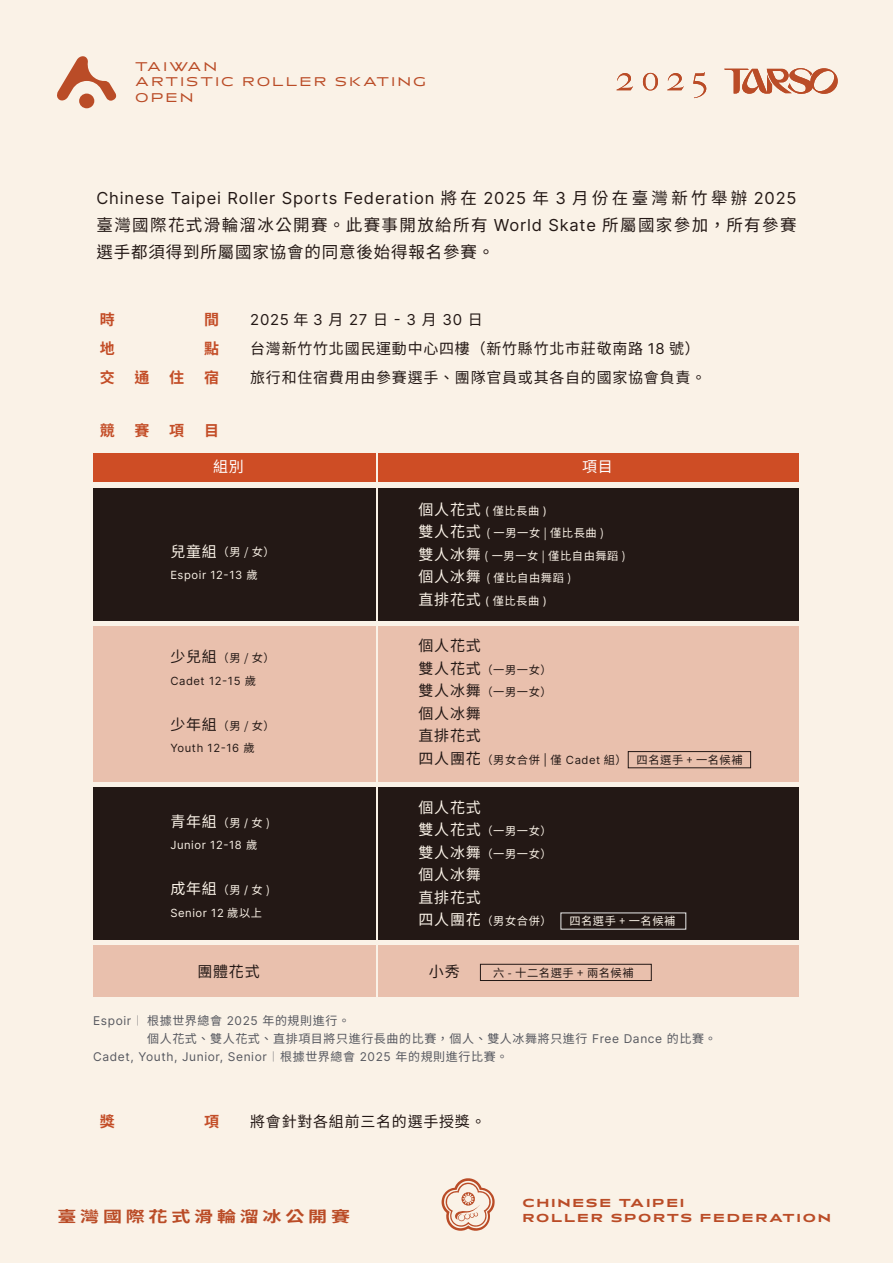
<style>
.page{position:relative;width:893px;height:1263px;background:#faf2e7}
.page>*{position:absolute;margin:0;border:0;box-sizing:border-box;transform-origin:0 0}
.t1{font:16.5px/27px "Noto Sans CJ Ktc";letter-spacing:.085em;color:#231815}
.t2{font:16.5px "Inter";letter-spacing:.05em;color:#231815}
.t3{font:700 15.15px "Noto Sans TC";letter-spacing:.2em;color:#ba4c27;scale:1.25 1}
.t4{font:15px/29.1px "Noto Sans CJ Ktc";letter-spacing:.05em;color:#231815}
.t5{font:15px/22.5px "Noto Sans CJ Ktc";letter-spacing:.05em;color:#faf2e7}
.t6{font:15px "Inter";letter-spacing:.05em;color:#231815}
.t7{font:700 15px "Noto Sans CJ Ktc";color:#c34d27}
.t8{font:15px "Noto Sans CJ Ktc";color:#fff}
.t9{font:13.05px/15.8px "Anisette Std";letter-spacing:.2em;color:#ba4c27}
.t10{font:12px/18px "Noto Sans CJ Ktc";letter-spacing:.05em;color:#56585f}
.t11{font:12px "Inter";letter-spacing:.05em;color:#56585f}
.t12{font:700 12px/14.4px "Anisette Std";letter-spacing:.2em;color:#ba4c27}
.t13{font:11.25px/22.5px "Noto Sans CJ Ktc";letter-spacing:.05em;color:#faf2e7}
.t14{font:11.25px/22.5px "Noto Sans CJ Ktc";letter-spacing:.05em;color:#231815}
.t15{font:11.25px "Inter";letter-spacing:.05em;color:#faf2e7}
.t16{font:11.25px "Inter";letter-spacing:.05em;color:#231815}
.s1{font-family:"Noto Sans CJ Ktc"}
.s2{font-family:"Inter"}
.s3{font-size:15px}
.s4{font-family:"Inter";font-size:11.25px}
.s5{font-size:11.25px}
.s6{font-family:"Adobe Ming Std";font-weight:300}
</style>
<div class="page">
<div style="left:93px;top:488px;width:282px;height:132px;background:#231815"></div>
<div style="left:93px;top:626px;width:282px;height:155px;background:#e9c0ad"></div>
<div style="left:93px;top:787px;width:282px;height:152px;background:#231815"></div>
<div style="left:378px;top:488px;width:420px;height:132px;background:#231815"></div>
<div style="left:378px;top:626px;width:420px;height:155px;background:#e9c0ad"></div>
<div style="left:93px;top:945px;width:282px;height:51px;background:#e9c0ad"></div>
<div style="left:378px;top:945px;width:420px;height:51px;background:#e9c0ad"></div>
<div style="left:93px;top:453px;width:282px;height:29px;background:#ce4d25"></div>
<div style="left:378px;top:453px;width:420px;height:29px;background:#ce4d25"></div>
<div style="left:378px;top:787px;width:420px;height:152px;background:#231815"></div>
<svg style="left:57px;top:56px;width:59px;height:52px"></svg>
<svg style="left:616px;top:68px;width:222px;height:31px"></svg>
<svg style="left:442px;top:1178px;width:53px;height:53px"></svg>
<div style="left:628px;top:751px;width:123px;height:17px;border:1px solid #231815"></div>
<div style="left:480px;top:964px;width:172px;height:17px;border:1px solid #231815"></div>
<p class="t9" style="left:136px;top:59px;width:292px">TAIWAN<br>ARTISTIC ROLLER SKATING<br>OPEN</p>
<h1 class="t2" style="left:96px;top:186px;width:701px">Chinese Taipei Roller Sports Federation <span class="s1">將在</span> 2025 <span class="s1">年</span> 3 <span class="s1">月份在臺灣新竹舉辦</span> 2025</h1>
<h1 class="t1" style="left:96px;top:212px;width:701px">臺灣國際花式滑輪溜冰公開賽。此賽事開放給所有 <span class="s2">World Skate</span> 所屬國家參加，所有參賽選手都須得到所屬國家協會的同意後始得報名參賽。</h1>
<h3 class="t7" style="left:100px;top:311px;width:16px">時</h3>
<h3 class="t7" style="left:204px;top:311px;width:16px">間</h3>
<h3 class="t6" style="left:250px;top:308px;width:234px">2025 <span class="s1">年</span> 3 <span class="s1">月</span> 27 <span class="s1">日</span> - 3 <span class="s1">月</span> 30 <span class="s1">日</span></h3>
<h3 class="t7" style="left:100px;top:340px;width:16px">地</h3>
<h3 class="t7" style="left:204px;top:340px;width:16px">點</h3>
<h3 class="t4" style="left:250px;top:334px;width:457px">台灣新竹竹北國民運動中心四樓（新竹縣竹北市莊敬南路 <span class="s2">18</span> 號）旅行和住宿費用由參賽選手、團隊官員或其各自的國家協會負責。</h3>
<h3 class="t7" style="left:100px;top:369px;width:16px">交</h3>
<h3 class="t7" style="left:135px;top:369px;width:16px">通</h3>
<h3 class="t7" style="left:169px;top:369px;width:16px">住</h3>
<h3 class="t7" style="left:204px;top:369px;width:16px">宿</h3>
<h3 class="t7" style="left:100px;top:422px;width:16px">競</h3>
<h3 class="t7" style="left:135px;top:422px;width:16px">賽</h3>
<h3 class="t7" style="left:169px;top:422px;width:16px">項</h3>
<h3 class="t7" style="left:204px;top:422px;width:16px">目</h3>
<h3 class="t8" style="left:213px;top:458px;width:32px">組別</h3>
<p class="t13" style="left:170px;top:541px;width:106px"><span class="s3">兒童組</span>（男 / 女）</p>
<p class="t15" style="left:170px;top:567px;width:89px">Espoir 12-13 <span class="s1">歲</span></p>
<p class="t14" style="left:170px;top:647px;width:106px"><span class="s3">少兒組</span>（男 / 女）</p>
<p class="t16" style="left:170px;top:672px;width:87px">Cadet 12-15 <span class="s1">歲</span></p>
<p class="t14" style="left:170px;top:714px;width:106px"><span class="s3">少年組</span>（男 / 女）</p>
<p class="t16" style="left:170px;top:740px;width:86px">Youth 12-16 <span class="s1">歲</span></p>
<p class="t13" style="left:170px;top:811px;width:101px"><span class="s3">青年組</span>（男 <span class="s2">/</span> 女)</p>
<p class="t15" style="left:170px;top:837px;width:89px">Junior 12-18 <span class="s1">歲</span></p>
<p class="t13" style="left:170px;top:879px;width:101px"><span class="s3">成年組</span>（男 <span class="s2">/</span> 女)</p>
<p class="t15" style="left:170px;top:904px;width:93px">Senior 12 <span class="s1">歲以上</span></p>
<h3 class="t8" style="left:582px;top:458px;width:32px">項目</h3>
<h3 class="t5" style="left:418px;top:498px;width:130px">個人花式 <span class="s4">(</span> <span class="s5">僅比長曲</span> <span class="s4">)</span></h3>
<p class="t13" style="left:418px;top:522px;width:209px"><span class="s3">雙人花式</span> ( 一男一女 | 僅比長曲 )<br><span class="s3">雙人冰舞</span> ( 一男一女 | 僅比自由舞蹈 )<span class="s3">個人冰舞</span> ( 僅比自由舞蹈 )</p>
<h3 class="t5" style="left:418px;top:588px;width:130px">直排花式 <span class="s4">(</span> <span class="s5">僅比長曲</span> <span class="s4">)</span></h3>
<h3 class="t4" style="left:418px;top:631px;width:64px">個人花式</h3>
<p class="t14" style="left:418px;top:658px;width:135px"><span class="s3">雙人花式</span>（一男一女）<span class="s3">雙人冰舞</span>（一男一女）</p>
<h3 class="t4" style="left:418px;top:702px;width:64px;line-height:22.5px">個人冰舞直排花式</h3>
<p class="t14" style="left:418px;top:748px;width:326px"><span class="s3">四人團花</span>（男女合併 <span class="s2">|</span> 僅 <span class="s2">Cadet</span> 組） 四名選手 + 一名候補</p>
<h3 class="t5" style="left:418px;top:796px;width:64px">個人花式</h3>
<p class="t13" style="left:418px;top:820px;width:135px"><span class="s3">雙人花式</span>（一男一女）<span class="s3">雙人冰舞</span>（一男一女）</p>
<h3 class="t5" style="left:418px;top:864px;width:64px">個人冰舞直排花式</h3>
<p class="t13" style="left:418px;top:910px;width:135px"><span class="s3">四人團花</span>（男女合併）</p>
<p class="t13" style="left:569px;top:910px;width:108px">四名選手 + 一名候補</p>
<h3 class="t4" style="left:197px;top:957px;width:64px">團體花式</h3>
<h3 class="t4" style="left:429px;top:957px;width:32px">小秀</h3>
<p class="t14" style="left:493px;top:962px;width:142px">六 - 十二名選手 + 兩名候補</p>
<p class="t10" style="left:147px;top:1012px;width:571px;text-indent:-54px"><span class="s2">Espoir</span><span class="s6">｜</span> 根據世界總會 <span class="s2">2025</span> 年的規則進行。<br>個人花式、雙人花式、直排項目將只進行長曲的比賽，個人、雙人冰舞將只進行 <span class="s2">Free Dance</span> 的比賽。</p>
<p class="t11" style="left:93px;top:1048px;width:417px">Cadet, Youth, Junior, Senior<span class="s6">｜</span><span class="s1">根據世界總會</span> 2025 <span class="s1">年的規則進行比賽。</span></p>
<h3 class="t7" style="left:100px;top:1113px;width:16px">獎</h3>
<h3 class="t7" style="left:204px;top:1113px;width:16px">項</h3>
<h3 class="t4" style="left:250px;top:1107px;width:237px">將會針對各組前三名的選手授獎。</h3>
<h2 class="t3" style="left:57px;top:1207px;width:236px">臺灣國際花式滑輪溜冰公開賽</h2>
<p class="t12" style="left:523px;top:1196px;width:309px">CHINESE TAIPEI<br>ROLLER SPORTS FEDERATION</p>
</div>
